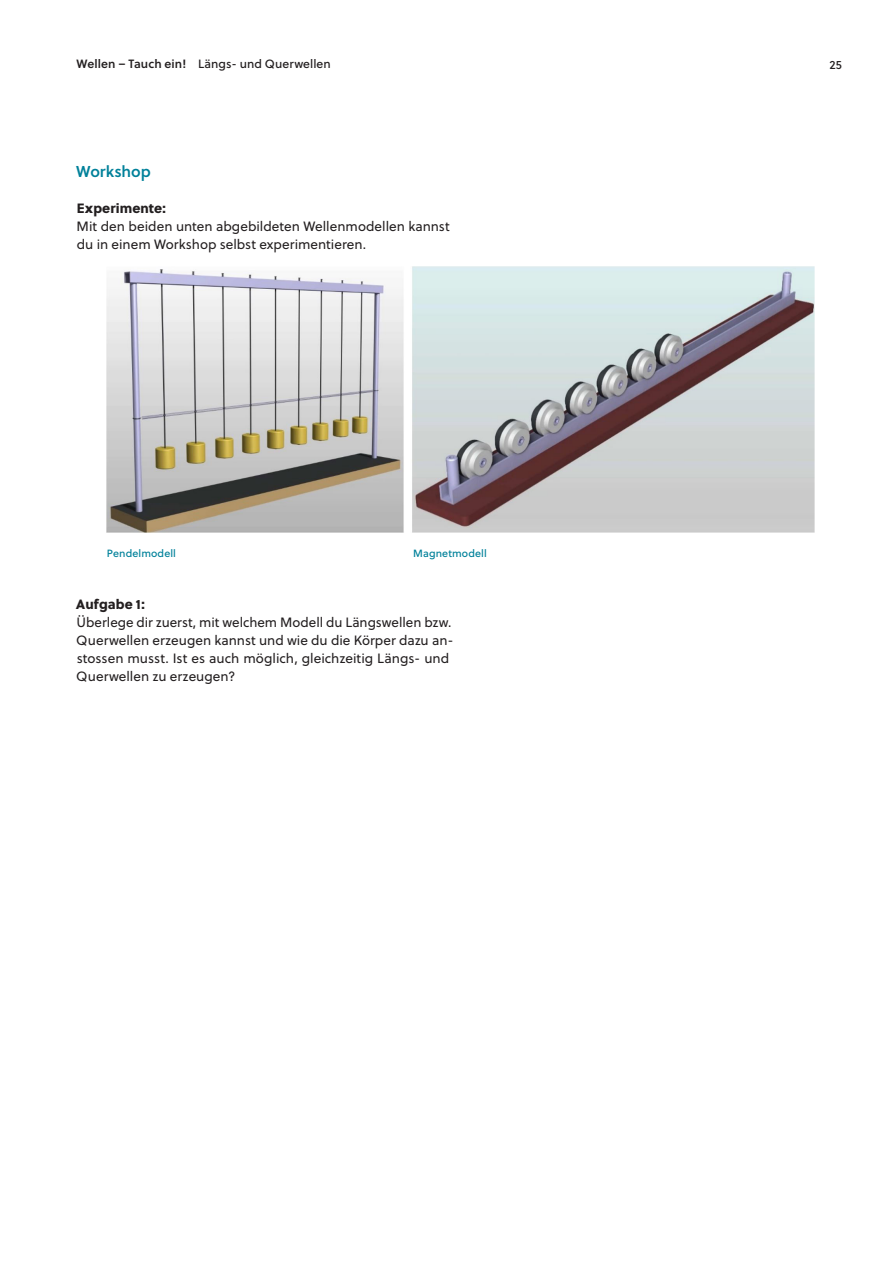
<style>
.page{position:relative;width:893px;height:1263px;background:#fff}
.page>*{position:absolute;margin:0;border:0;box-sizing:border-box;transform-origin:0 0}
.t1{font:15.75px "Soleil Sb";letter-spacing:-.005em;color:#00819a}
.t2{font:13.5px/18px "Soleil";color:#231f20}
.t3{font:13.5px "Soleil Xb";letter-spacing:.005em;color:#231f20}
.t4{font:12px "Soleil Bk";letter-spacing:.01em;color:#231f20}
.t5{font:10.5px "Soleil Bk";letter-spacing:.01em;color:#00819a}
.s1{font-family:"Soleil Sb"}
</style>
<div class="page">
<img style="left:106px;top:266px;width:708px;height:266px">
<p class="t4" style="left:77px;top:55px;width:256px"><span class="s1">Wellen – Tauch ein!</span> Längs- und Querwellen</p>
<p class="t1" style="left:76px;top:162px;width:76px">Workshop</p>
<p class="t3" style="left:77px;top:200px;width:90px">Experimente:</p>
<p class="t2" style="left:77px;top:217px;width:375px">Mit den beiden unten abgebildeten Wellenmodellen kannst du in einem Workshop selbst experimentieren.</p>
<p class="t5" style="left:107px;top:545px;width:71px">Pendelmodell</p>
<p class="t5" style="left:413px;top:545px;width:75px">Magnetmodell</p>
<p class="t3" style="left:76px;top:596px;width:70px">Aufgabe 1:</p>
<p class="t2" style="left:76px;top:613px;width:379px">Überlege dir zuerst, mit welchem Modell du Längswellen bzw.<br>Querwellen erzeugen kannst und wie du die Körper dazu an&shy;stossen musst. Ist es auch möglich, gleichzeitig Längs- und Querwellen zu erzeugen?</p>
<p class="t4" style="left:829px;top:55px;width:14px">25</p>
</div>
